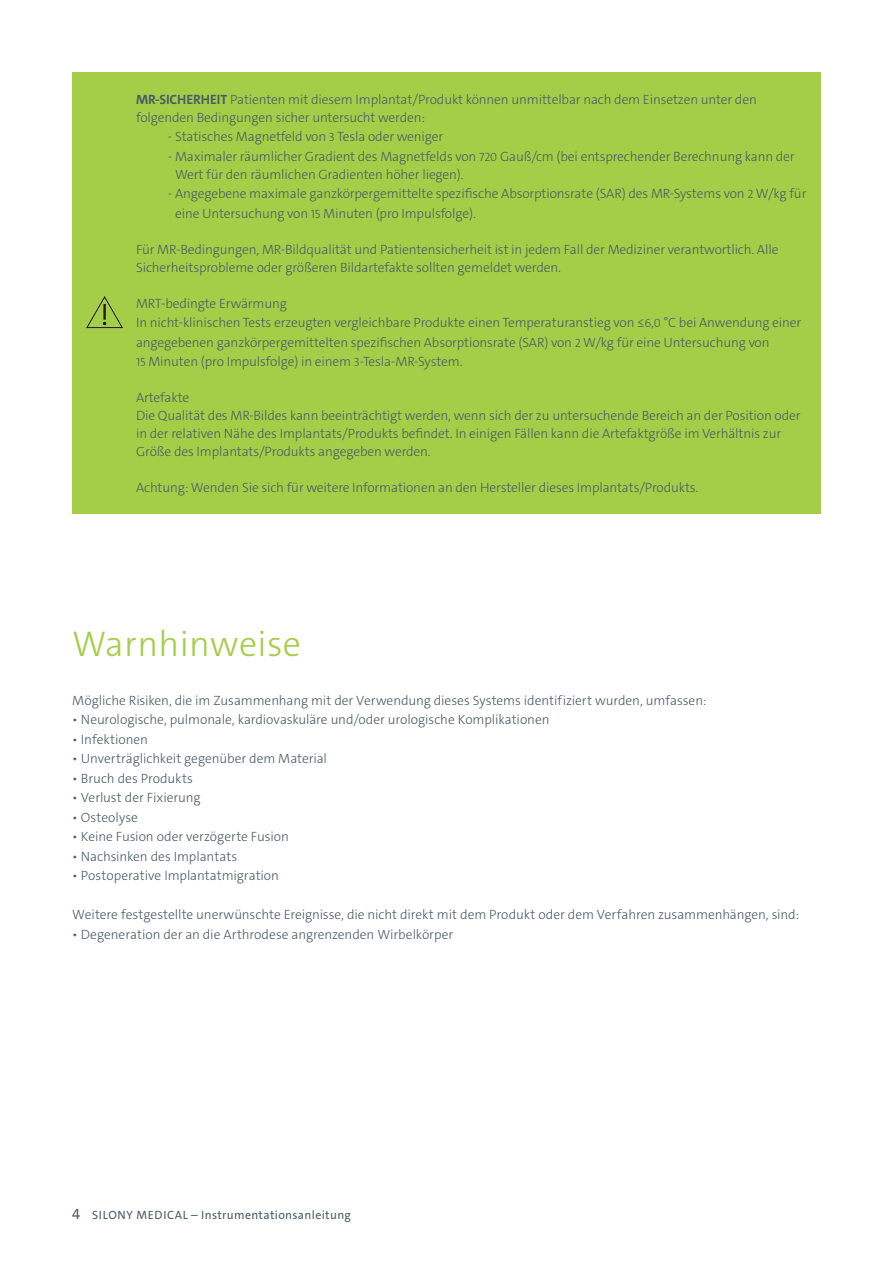
<style>
.page{position:relative;width:893px;height:1263px;background:#fff}
.page>*{position:absolute;margin:0;border:0;box-sizing:border-box;transform-origin:0 0}
.t1{font:300 36px "The Sans C4 s";letter-spacing:.01em;color:#a4ce48}
.t2{font:300 13.5px/18px "The Sans C4 s";letter-spacing:-.01em;color:#4c5c65}
.t3{font:12px "The Sans C4 s";letter-spacing:.03em;color:#4c5c65}
.s1{font-weight:700}
.s2{font-size:12px}
.s3{font-size:15px}
</style>
<div class="page">
<div style="left:72px;top:72px;width:749px;height:441px;background:#a4ce48"></div>
<img style="left:86px;top:296px;width:37px;height:33px">
<p class="t2" style="left:136px;top:90px;width:622px"><span class="s1">MR-SICHERHEIT</span> Patienten mit diesem Implantat/Produkt können unmittelbar nach dem Einsetzen unter den folgenden Bedingungen sicher untersucht werden:</p>
<p class="t2" style="left:168px;top:128px;width:277px">- Statisches Magnetfeld von <span class="s2">3</span> Tesla oder weniger</p>
<p class="t2" style="left:175px;top:147px;width:621px;text-indent:-7px">- Maximaler räumlicher Gradient des Magnetfelds von <span class="s2">720</span> Gauß/cm (bei entsprechender Berechnung kann der<br>Wert für den räumlichen Gradienten höher liegen).</p>
<p class="t2" style="left:175px;top:184px;width:633px;line-height:19.5px;text-indent:-7px">- Angegebene maximale ganzkörpergemittelte spezifische Absorptionsrate (SAR) des MR-Systems von <span class="s2">2</span> W/kg für eine Untersuchung von <span class="s2">15</span> Minuten (pro Impulsfolge).</p>
<p class="t2" style="left:136px;top:240px;width:644px">Für MR-Bedingungen, MR-Bildqualität und Patientensicherheit ist in jedem Fall der Mediziner verantwortlich. Alle<br>Sicherheitsprobleme oder größeren Bildartefakte sollten gemeldet werden.</p>
<p class="t2" style="left:136px;top:293px;width:667px;line-height:19.5px">MRT-bedingte Erwärmung<br>In nicht-klinischen Tests erzeugten vergleichbare Produkte einen Temperaturanstieg von ≤<span class="s2">6</span>,<span class="s2">0</span> °C bei Anwendung einer angegebenen ganzkörpergemittelten spezifischen Absorptionsrate (SAR) von <span class="s2">2</span> W/kg für eine Untersuchung von<br><span class="s2">15</span> Minuten (pro Impulsfolge) in einem <span class="s2">3</span>-Tesla-MR-System.</p>
<p class="t2" style="left:136px;top:389px;width:666px">Artefakte<br>Die Qualität des MR-Bildes kann beeinträchtigt werden, wenn sich der zu untersuchende Bereich an der Position oder in der relativen Nähe des Implantats/Produkts befindet. In einigen Fällen kann die Artefaktgröße im Verhältnis zur Größe des Implantats/Produkts angegeben werden.</p>
<p class="t2" style="left:136px;top:479px;width:562px">Achtung: Wenden Sie sich für weitere Informationen an den Hersteller dieses Implantats/Produkts.</p>
<h1 class="t1" style="left:72px;top:620px;width:230px">Warnhinweise</h1>
<p class="t2" style="left:72px;top:691px;width:636px">Mögliche Risiken, die im Zusammenhang mit der Verwendung dieses Systems identifiziert wurden, umfassen:</p>
<p class="t2" style="left:72px;top:711px;width:479px">• Neurologische, pulmonale, kardiovaskuläre und/oder urologische Komplikationen</p>
<p class="t2" style="left:72px;top:730px;width:77px">• Infektionen</p>
<p class="t2" style="left:72px;top:750px;width:256px">• Unverträglichkeit gegenüber dem Material</p>
<p class="t2" style="left:72px;top:769px;width:122px">• Bruch des Produkts</p>
<p class="t2" style="left:72px;top:789px;width:130px">• Verlust der Fixierung</p>
<p class="t2" style="left:72px;top:808px;width:67px">• Osteolyse</p>
<p class="t2" style="left:72px;top:828px;width:218px">• Keine Fusion oder verzögerte Fusion</p>
<p class="t2" style="left:72px;top:847px;width:167px">• Nachsinken des Implantats</p>
<p class="t2" style="left:72px;top:867px;width:208px">• Postoperative Implantatmigration</p>
<p class="t2" style="left:72px;top:906px;width:728px">Weitere festgestellte unerwünschte Ereignisse, die nicht direkt mit dem Produkt oder dem Verfahren zusammenhängen, sind:</p>
<p class="t2" style="left:72px;top:925px;width:382px">• Degeneration der an die Arthrodese angrenzenden Wirbelkörper</p>
<p class="t3" style="left:72px;top:1207px;width:280px"><span class="s3">4</span> SILONY MEDICAL – Instrumentationsanleitung</p>
</div>
